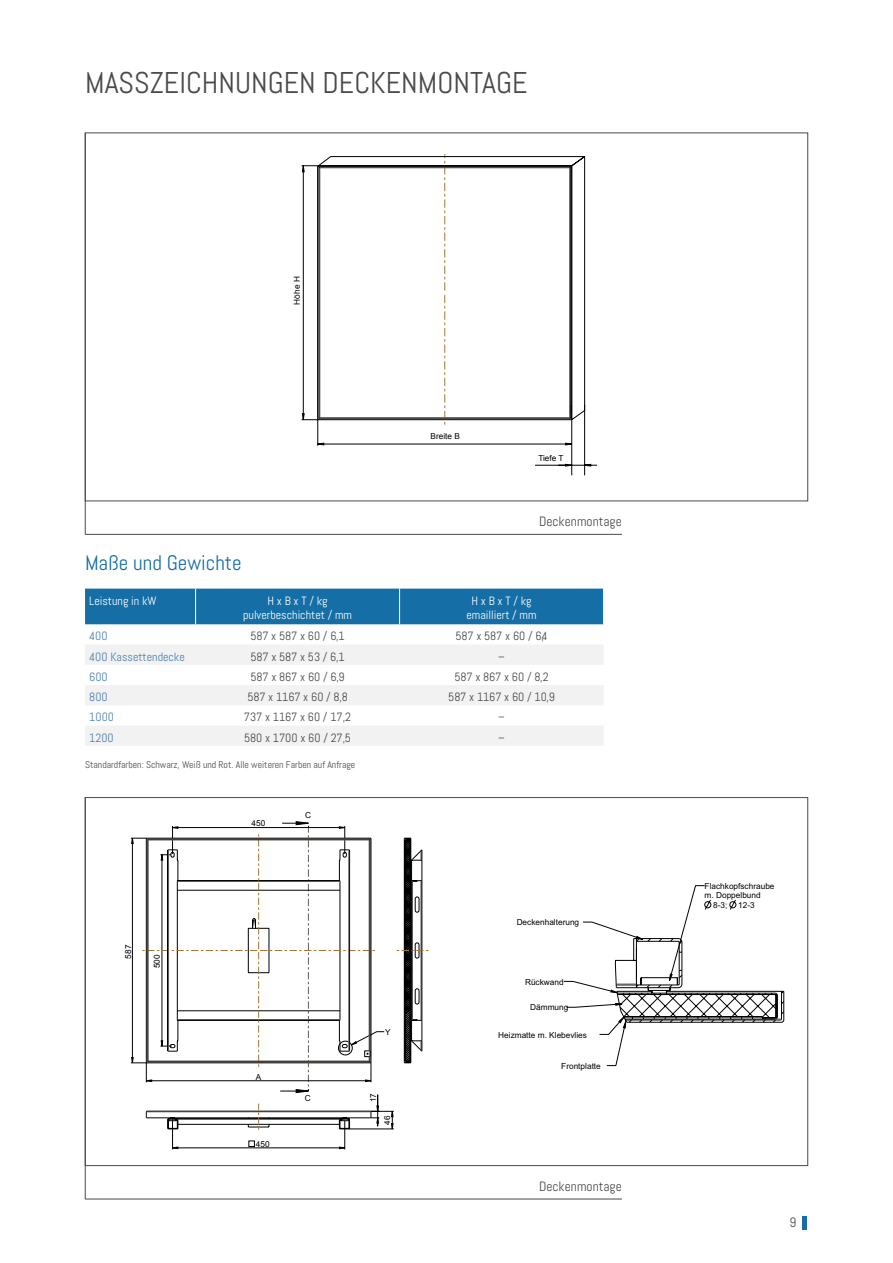
<style>
.page{position:relative;width:893px;height:1263px;background:#fff}
.page>*{position:absolute;margin:0;border:0;box-sizing:border-box;transform-origin:0 0}
.t1{font:30px "Abel";color:#4a4a49}
.t2{font:21px "Abel";color:#156ea5}
.t3{font:13.5px "Abel";color:#4a4a49}
.t4{font:12px "Abel";letter-spacing:-.01em;color:#4a4a49}
.t5{font:12px/14.4px "Abel";color:#fff;text-align:center}
.t6{font:12px "Abel";color:#4a80b2}
.t7{font:9.75px "Abel";color:#4a4a49}
.t8{font:8.25px "Arial";color:#010202}
.t9{font:8.25px "Arial";color:#000}
</style>
<div class="page">
<div style="left:802px;top:1216px;width:5px;height:13px;background:#156ea5"></div>
<div style="left:85px;top:589px;width:518px;height:35px;background:#156ea5"></div>
<svg style="left:85px;top:645px;width:518px;height:101px;fill:#f2f2f2"></svg>
<hr style="left:195px;top:589px;width:1px;height:35px;background:#fff">
<hr style="left:399px;top:589px;width:1px;height:35px;background:#fff">
<svg style="left:131px;top:837px;width:263px;height:293px"></svg>
<svg style="left:177px;top:1093px;width:217px;height:32px"></svg>
<svg style="left:141px;top:822px;width:288px;height:271px"></svg>
<svg style="left:146px;top:1104px;width:233px;height:45px"></svg>
<svg style="left:564px;top:885px;width:220px;height:181px"></svg>
<hr style="left:85px;top:797px;width:1px;height:402px;background:#4a4a49">
<hr style="left:85px;top:1199px;width:537px;height:1px;background:#4a4a49">
<svg style="left:302px;top:165px;width:295px;height:310px"></svg>
<svg style="left:444px;top:154px;width:2px;height:273px"></svg>
<svg style="left:315px;top:155px;width:272px;height:266px"></svg>
<hr style="left:85px;top:133px;width:1px;height:401px;background:#4a4a49">
<hr style="left:85px;top:534px;width:537px;height:1px;background:#4a4a49">
<h1 class="t1" style="left:85px;top:64px;width:444px">MASSZEICHNUNGEN DECKENMONTAGE</h1>
<p class="t9" style="left:291px;top:304px;width:30px;rotate:-90deg">Höhe H</p>
<h2 class="t2" style="left:85px;top:549px;width:158px">Maße und Gewichte</h2>
<p class="t9" style="left:430px;top:431px;width:31px">Breite B</p>
<p class="t9" style="left:538px;top:452px;width:27px">Tiefe T</p>
<p class="t3" style="left:539px;top:513px;width:84px">Deckenmontage</p>
<p class="t5" style="left:89px;top:593px;width:69px">Leistung in kW</p>
<p class="t5" style="left:243px;top:593px;width:110px">H x B x T / kg pulverbeschichtet / mm</p>
<p class="t5" style="left:466px;top:593px;width:72px">H x B x T / kg emailliert / mm</p>
<p class="t6" style="left:89px;top:628px;width:20px">400</p>
<p class="t4" style="left:250px;top:628px;width:96px">587 x 587 x 60 / 6,1</p>
<p class="t4" style="left:455px;top:628px;width:94px">587 x 587 x 60 / 6,4</p>
<p class="t6" style="left:89px;top:649px;width:97px">400 Kassettendecke</p>
<p class="t4" style="left:250px;top:649px;width:96px">587 x 587 x 53 / 6,1</p>
<p class="t4" style="left:498px;top:649px;width:8px">–</p>
<p class="t6" style="left:89px;top:669px;width:20px">600</p>
<p class="t4" style="left:250px;top:669px;width:96px">587 x 867 x 60 / 6,9</p>
<p class="t4" style="left:454px;top:669px;width:96px">587 x 867 x 60 / 8,2</p>
<p class="t6" style="left:89px;top:689px;width:20px">800</p>
<p class="t4" style="left:247px;top:689px;width:102px">587 x 1167 x 60 / 8,8</p>
<p class="t4" style="left:448px;top:689px;width:108px">587 x 1167 x 60 / 10,9</p>
<p class="t6" style="left:89px;top:710px;width:26px">1000</p>
<p class="t4" style="left:244px;top:710px;width:109px">737 x 1167 x 60 / 17,2</p>
<p class="t4" style="left:498px;top:710px;width:8px">–</p>
<p class="t6" style="left:89px;top:730px;width:26px">1200</p>
<p class="t4" style="left:244px;top:730px;width:109px">580 x 1700 x 60 / 27,5</p>
<p class="t4" style="left:498px;top:730px;width:8px">–</p>
<p class="t7" style="left:85px;top:759px;width:272px">Standardfarben: Schwarz, Weiß und Rot. Alle weiteren Farben auf Anfrage</p>
<p class="t9" style="left:123px;top:958px;width:15px;rotate:-90deg">587</p>
<p class="t9" style="left:151px;top:968px;width:15px;rotate:-90deg">500</p>
<p class="t9" style="left:252px;top:818px;width:15px">450</p>
<p class="t9" style="left:305px;top:810px;width:7px">C</p>
<p class="t9" style="left:256px;top:1071px;width:7px">A</p>
<p class="t9" style="left:256px;top:1138px;width:15px">450</p>
<p class="t9" style="left:305px;top:1093px;width:7px">C</p>
<p class="t9" style="left:385px;top:1026px;width:7px">Y</p>
<p class="t9" style="left:368px;top:1102px;width:11px;rotate:-90deg">17</p>
<p class="t9" style="left:382px;top:1125px;width:11px;rotate:-90deg">46</p>
<p class="t8" style="left:517px;top:917px;width:64px">Deckenhalterung</p>
<p class="t8" style="left:525px;top:976px;width:40px">Rückwand</p>
<p class="t8" style="left:530px;top:1002px;width:40px">Dämmung</p>
<p class="t8" style="left:498px;top:1029px;width:90px">Heizmatte m. Klebevlies</p>
<p class="t8" style="left:561px;top:1060px;width:41px">Frontplatte</p>
<p class="t3" style="left:539px;top:1177px;width:84px">Deckenmontage</p>
<p class="t8" style="left:705px;top:880px;width:71px">Flachkopfschraube</p>
<p class="t8" style="left:705px;top:890px;width:58px">m. Doppelbund</p>
<p class="t8" style="left:713px;top:900px;width:16px">8-3;</p>
<p class="t8" style="left:738px;top:900px;width:18px">12-3</p>
<p class="t3" style="left:789px;top:1214px;width:8px">9</p>
</div>
